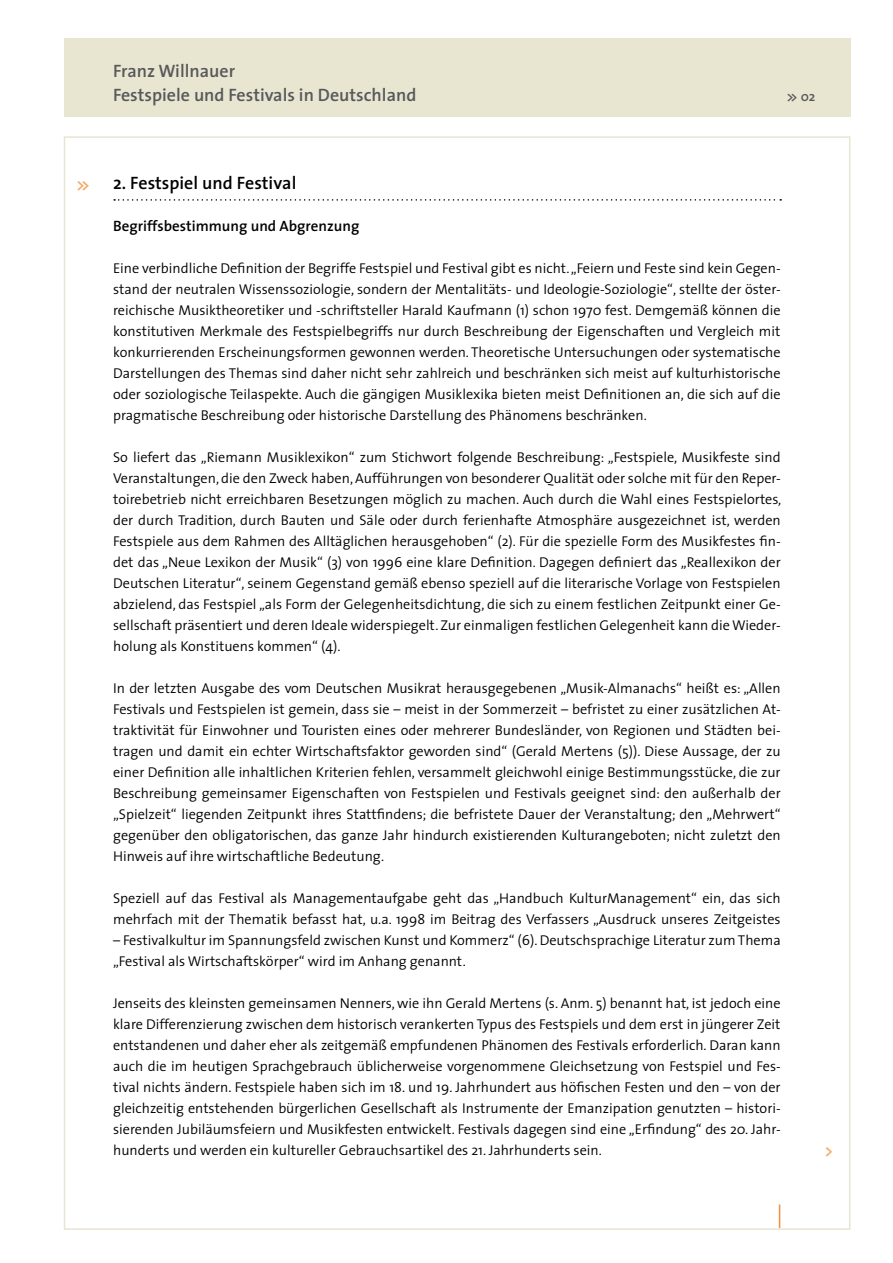
<style>
.page{position:relative;width:893px;height:1263px;background:#fff}
.page>*{position:absolute;margin:0;border:0;box-sizing:border-box;transform-origin:0 0}
.t1{font:600 18px/24px "The Sans";color:#58585a}
.t2{font:600 18px "The Sans";color:#000}
.t3{font:600 16.5px "The Sans";color:#f5a864}
.t4{font:600 15px "The Sans";color:#000}
.t5{font:300 14.25px/21px "The Sans";color:#000;text-align:justify}
.t6{font:600 13.5px "The Sans";color:#58585a}
</style>
<div class="page">
<div style="left:64px;top:38px;width:786px;height:79px;background:#e8e5d0"></div>
<svg style="left:779px;top:1204px;width:1px;height:24px"></svg>
<svg style="left:114px;top:199px;width:667px;height:2px"></svg>
<p class="t1" style="left:113px;top:59px;width:305px">Franz Willnauer<br>Festspiele und Festivals in Deutschland</p>
<p class="t6" style="left:787px;top:88px;width:30px">&gt;&gt; 02</p>
<p class="t3" style="left:77px;top:174px;width:15px">&gt;&gt;</p>
<p class="t2" style="left:113px;top:171px;width:185px">2. Festspiel und Festival</p>
<p class="t4" style="left:113px;top:216px;width:248px">Begriffsbestimmung und Abgrenzung</p>
<p class="t5" style="left:113px;top:258px;width:669px">Eine verbindliche Definition der Begriffe Festspiel und Festival gibt es nicht. „Feiern und Feste sind kein Gegen&shy;stand der neutralen Wissenssoziologie, sondern der Mentalitäts- und Ideologie-Soziologie“, stellte der öster&shy;reichische Musiktheoretiker und -schriftsteller Harald Kaufmann (1) schon 1970 fest. Demgemäß können die konstitutiven Merkmale des Festspielbegriffs nur durch Beschreibung der Eigenschaften und Vergleich mit konkurrierenden Erscheinungsformen gewonnen werden. Theoretische Untersuchungen oder systematische Darstellungen des Themas sind daher nicht sehr zahlreich und beschränken sich meist auf kulturhistorische oder soziologische Teilaspekte. Auch die gängigen Musiklexika bieten meist Definitionen an, die sich auf die pragmatische Beschreibung oder historische Darstellung des Phänomens beschränken.</p>
<p class="t5" style="left:113px;top:447px;width:670px">So liefert das „Riemann Musiklexikon“ zum Stichwort folgende Beschreibung: „Festspiele, Musikfeste sind Veranstaltungen, die den Zweck haben, Aufführungen von besonderer Qualität oder solche mit für den Reper&shy;toirebetrieb nicht erreichbaren Besetzungen möglich zu machen. Auch durch die Wahl eines Festspielortes, der durch Tradition, durch Bauten und Säle oder durch ferienhafte Atmosphäre ausgezeichnet ist, werden Festspiele aus dem Rahmen des Alltäglichen herausgehoben“ (2). Für die spezielle Form des Musikfestes fin&shy;det das „Neue Lexikon der Musik“ (3) von 1996 eine klare Definition. Dagegen definiert das „Reallexikon der Deutschen Literatur“, seinem Gegenstand gemäß ebenso speziell auf die literarische Vorlage von Festspielen abzielend, das Festspiel „als Form der Gelegenheitsdichtung, die sich zu einem festlichen Zeitpunkt einer Ge&shy;sellschaft präsentiert und deren Ideale widerspiegelt. Zur einmaligen festlichen Gelegenheit kann die Wieder&shy;holung als Konstituens kommen“ (4).</p>
<p class="t5" style="left:113px;top:678px;width:669px">In der letzten Ausgabe des vom Deutschen Musikrat herausgegebenen „Musik-Almanachs“ heißt es: „Allen Festivals und Festspielen ist gemein, dass sie – meist in der Sommerzeit – befristet zu einer zusätzlichen At&shy;traktivität für Einwohner und Touristen eines oder mehrerer Bundesländer, von Regionen und Städten bei&shy;tragen und damit ein echter Wirtschaftsfaktor geworden sind“ (Gerald Mertens (5)). Diese Aussage, der zu einer Definition alle inhaltlichen Kriterien fehlen, versammelt gleichwohl einige Bestimmungsstücke, die zur Beschreibung gemeinsamer Eigenschaften von Festspielen und Festivals geeignet sind: den außerhalb der „Spielzeit“ liegenden Zeitpunkt ihres Stattfindens; die befristete Dauer der Veranstaltung; den „Mehrwert“ gegenüber den obligatorischen, das ganze Jahr hindurch existierenden Kulturangeboten; nicht zuletzt den Hinweis auf ihre wirtschaftliche Bedeutung.</p>
<p class="t5" style="left:113px;top:888px;width:669px">Speziell auf das Festival als Managementaufgabe geht das „Handbuch KulturManagement“ ein, das sich mehrfach mit der Thematik befasst hat, u.a. 1998 im Beitrag des Verfassers „Ausdruck unseres Zeitgeistes</p>
<p class="t5" style="left:113px;top:930px;width:669px">– Festivalkultur im Spannungsfeld zwischen Kunst und Kommerz“ (6). Deutschsprachige Literatur zum Thema „Festival als Wirtschaftskörper“ wird im Anhang genannt.</p>
<p class="t5" style="left:113px;top:993px;width:669px">Jenseits des kleinsten gemeinsamen Nenners, wie ihn Gerald Mertens (s. Anm. 5) benannt hat, ist jedoch eine klare Differenzierung zwischen dem historisch verankerten Typus des Festspiels und dem erst in jüngerer Zeit entstandenen und daher eher als zeitgemäß empfundenen Phänomen des Festivals erforderlich. Daran kann auch die im heutigen Sprachgebrauch üblicherweise vorgenommene Gleichsetzung von Festspiel und Fes&shy;tival nichts ändern. Festspiele haben sich im 18. und 19. Jahrhundert aus höfischen Festen und den – von der gleichzeitig entstehenden bürgerlichen Gesellschaft als Instrumente der Emanzipation genutzten – histori&shy;sierenden Jubiläumsfeiern und Musikfesten entwickelt. Festivals dagegen sind eine „Erfindung“ des 20. Jahr&shy;hunderts und werden ein kultureller Gebrauchsartikel des 21. Jahrhunderts sein.</p>
<p class="t3" style="left:825px;top:1139px;width:10px">&gt;</p>
</div>
